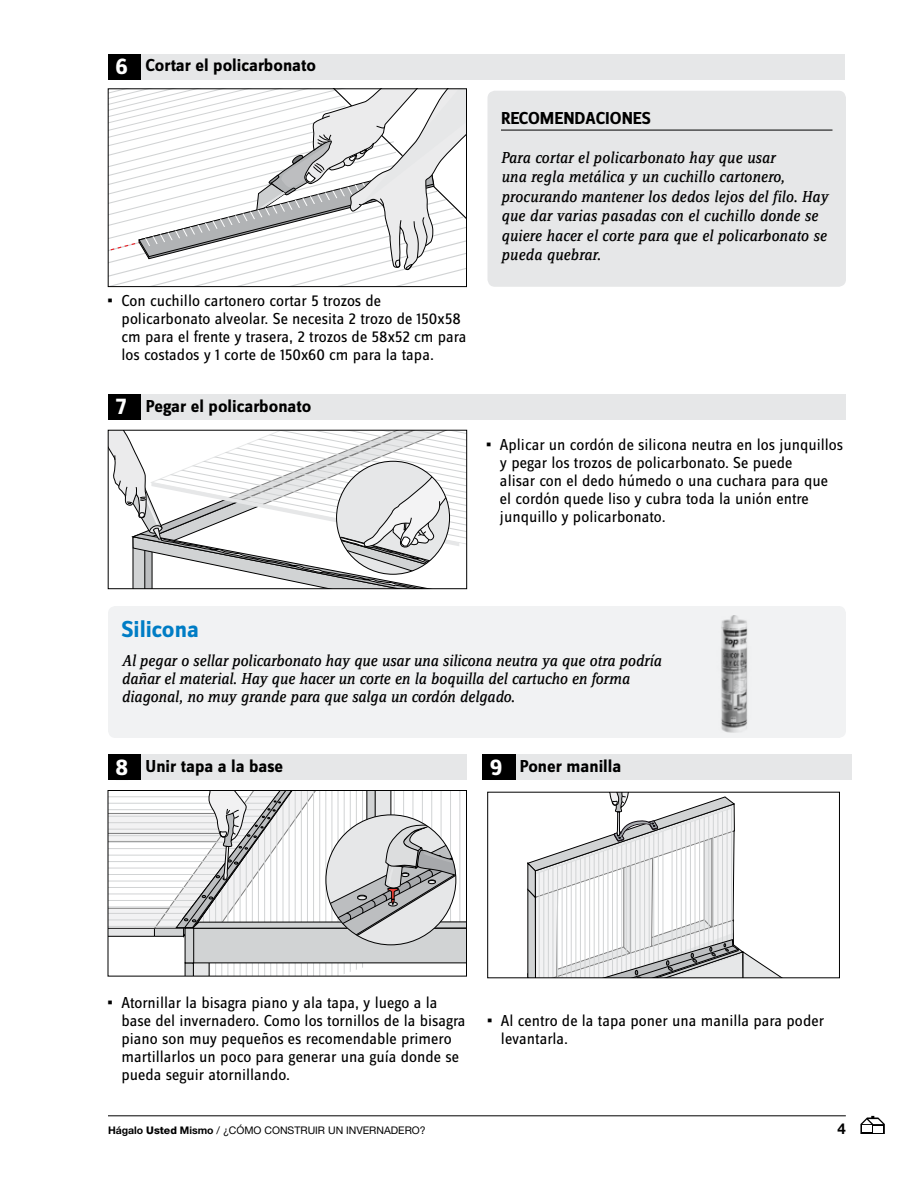
<style>
.page{position:relative;width:918px;height:1188px;background:#fff}
.page>*{position:absolute;margin:0;border:0;box-sizing:border-box;transform-origin:0 0}
.t1{font:700 24px "Zine Sans Dis";color:#007dc5}
.t2{font:700 18px "Zine Sans Dis";color:#000}
.t3{font:16.5px/18px "Zine Sans Dis";color:#000}
.t4{font:italic 16.5px/19.5px "Zine Serif Dis";color:#000}
.t5{font:700 15px "Helvetica Neue LT Std";color:#000}
.t6{font:10.5px "Helvetica Neue LT Std";color:#000}
.s1{font-size:24px;color:#fff}
.s2{font-weight:900}
.s3{font-weight:700}
.s4{font-weight:800}
</style>
<div class="page">
<hr style="left:108px;top:1116px;width:738px;height:1px;background:#000">
<svg style="left:860px;top:1116px;width:25px;height:18px"></svg>
<div style="left:862px;top:1126px;width:10px;height:6px;background:#fff"></div>
<div style="left:141px;top:54px;width:704px;height:26px;background:#e6e7e8"></div>
<div style="left:108px;top:54px;width:33px;height:26px;background:#000"></div>
<div style="left:488px;top:91px;width:358px;height:196px;background:#e6e7e8;border-radius:8px"></div>
<hr style="left:501px;top:130px;width:331px;height:1px;background:#000">
<svg style="left:110px;top:91px;width:355px;height:194px"></svg>
<div style="left:108px;top:89px;width:359px;height:198px;border:1px solid #000"></div>
<div style="left:141px;top:394px;width:705px;height:26px;background:#e6e7e8"></div>
<div style="left:108px;top:394px;width:33px;height:26px;background:#000"></div>
<svg style="left:110px;top:432px;width:355px;height:155px"></svg>
<div style="left:108px;top:430px;width:359px;height:159px;border:1px solid #000"></div>
<div style="left:108px;top:606px;width:738px;height:132px;background:#f1f2f3;border-radius:8px"></div>
<img style="left:721px;top:615px;width:27px;height:118px">
<div style="left:141px;top:755px;width:325px;height:25px;background:#e6e7e8"></div>
<div style="left:108px;top:755px;width:33px;height:25px;background:#000"></div>
<svg style="left:110px;top:792px;width:355px;height:182px"></svg>
<div style="left:108px;top:790px;width:359px;height:186px;border:1px solid #000"></div>
<div style="left:515px;top:754px;width:336px;height:26px;background:#e6e7e8"></div>
<div style="left:482px;top:754px;width:33px;height:26px;background:#000"></div>
<svg style="left:527px;top:794px;width:253px;height:182px"></svg>
<p class="t2" style="left:116px;top:56px;width:202px"><span class="s1">6</span> Cortar el policarbonato</p>
<p class="t3" style="left:121px;top:292px;width:347px;text-indent:-13px"><span class="s2">•</span> Con cuchillo cartonero cortar 5 trozos de policarbonato alveolar. Se necesita 2 trozo de 150x58 cm para el frente y trasera, 2 trozos de 58x52 cm para los costados y 1 corte de 150x60 cm para la tapa.</p>
<p class="t2" style="left:116px;top:397px;width:197px"><span class="s1">7</span> Pegar el policarbonato</p>
<p class="t2" style="left:501px;top:109px;width:151px">Recomendaciones</p>
<p class="t4" style="left:501px;top:148px;width:329px">Para cortar el policarbonato hay que usar<br>una regla metálica y un cuchillo cartonero, procurando mantener los dedos lejos del filo. Hay que dar varias pasadas con el cuchillo donde se quiere hacer el corte para que el policarbonato se pueda quebrar.</p>
<p class="t3" style="left:500px;top:436px;width:345px;text-indent:-13px"><span class="s2">•</span> Aplicar un cordón de silicona neutra en los junquillos y pegar los trozos de policarbonato. Se puede<br>alisar con el dedo húmedo o una cuchara para que el cordón quede liso y cubra toda la unión entre junquillo y policarbonato.</p>
<h1 class="t1" style="left:122px;top:617px;width:79px">Silicona</h1>
<p class="t4" style="left:122px;top:652px;width:541px;line-height:18px">Al pegar o sellar policarbonato hay que usar una silicona neutra ya que otra podría dañar el material. Hay que hacer un corte en la boquilla del cartucho en forma diagonal, no muy grande para que salga un cordón delgado.</p>
<p class="t2" style="left:116px;top:757px;width:169px"><span class="s1">8</span> Unir tapa a la base</p>
<p class="t2" style="left:490px;top:757px;width:133px"><span class="s1">9</span> Poner manilla</p>
<p class="t3" style="left:121px;top:994px;width:346px;text-indent:-13px"><span class="s2">•</span> Atornillar la bisagra piano y ala tapa, y luego a la base del invernadero. Como los tornillos de la bisagra piano son muy pequeños es recomendable primero martillarlos un poco para generar una guía donde se pueda seguir atornillando.</p>
<p class="t3" style="left:501px;top:1012px;width:325px;text-indent:-13px"><span class="s2">•</span> Al centro de la tapa poner una manilla para poder levantarla.</p>
<p class="t6" style="left:108px;top:1124px;width:319px"><span class="s3">Hágalo</span> <span class="s4">Usted</span> <span class="s3">Mismo</span> / ¿CÓMO CONSTRUIR UN INVERNADERO?</p>
<p class="t5" style="left:838px;top:1119px;width:10px">4</p>
</div>
